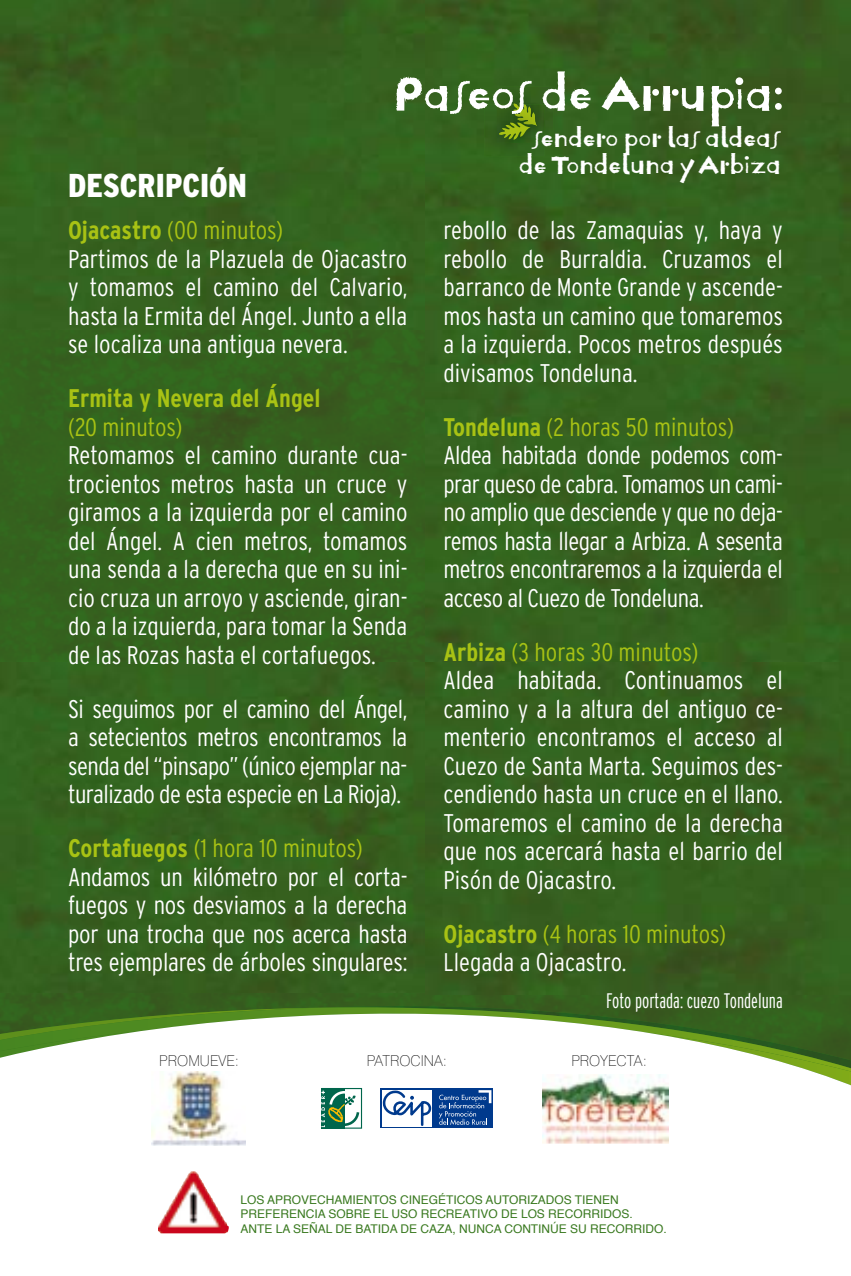
<style>
.page{position:relative;width:851px;height:1276px;background:#fff}
.page>*{position:absolute;margin:0;border:0;box-sizing:border-box;transform-origin:0 0}
.t1{font:61.5px "Farmhaus Not So Normal ITCTT";color:#fff}
.t2{font:900 condensed 33px "Interstate";color:#fff}
.t3{font:32.7px/27px "Farmhaus Not So Normal ITCTT";color:#fff;text-align:center}
.t4{font:300 condensed 25.5px/28.5px "Interstate";letter-spacing:-.005em;color:#fff}
.t5{font:700 condensed 25.5px "Interstate";color:#a8c214}
.t6{font:300 condensed 25.5px "Interstate";color:#a8c214}
.t7{font:300 extra-condensed 21px "Interstate";color:#fff}
.t8{font:100 15px "Swiss 721 BT";color:#000}
.t9{font:12px/14.4px "Helvetica";color:#39791f}
.s1{font-weight:700;color:#a8c214}
.s2{color:#a8c214}
</style>
<div class="page">
<img style="left:0;top:0;width:850px;height:1001px">
<svg style="left:0;top:1001px;width:850px;height:233px"></svg>
<img style="left:158px;top:1171px;width:71px;height:62px">
<div style="left:321px;top:1088px;width:41px;height:40px;border:1px solid #00664c"></div>
<svg style="left:321px;top:1089px;width:40px;height:38px"></svg>
<div style="left:380px;top:1088px;width:113px;height:40px;background:#003a8d"></div>
<svg style="left:439px;top:1090px;width:52px;height:34px"></svg>
<svg style="left:382px;top:1090px;width:50px;height:37px"></svg>
<img style="left:152px;top:1071px;width:93px;height:75px">
<img style="left:497px;top:87px;width:56px;height:56px">
<img style="left:484px;top:104px;width:60px;height:52px">
<img style="left:497px;top:104px;width:47px;height:39px">
<svg style="left:499px;top:103px;width:38px;height:37px"></svg>
<img style="left:542px;top:1074px;width:126px;height:69px">
<p class="t2" style="left:68px;top:167px;width:180px">DESCRIPCIÓN</p>
<h1 class="t1" style="left:391px;top:59px;width:393px">Paseos de Arrupia:</h1>
<p class="t3" style="left:519px;top:125px;width:263px">sendero por las aldeas de Tondeluna y Arbiza</p>
<p class="t4" style="left:68px;top:216px;width:341px"><span class="s1">Ojacastro</span> <span class="s2">(00 minutos)<br></span>Partimos de la Plazuela de Ojacastro y tomamos el camino del Calvario, hasta la Ermita del Ángel. Junto a ella se localiza una antigua nevera.</p>
<p class="t5" style="left:68px;top:384px;width:254px">Ermita y Nevera del Ángel</p>
<p class="t6" style="left:68px;top:412px;width:116px">(20 minutos)</p>
<p class="t4" style="left:68px;top:441px;width:341px;text-align:justify">Retomamos el camino durante cua&shy;trocientos metros hasta un cruce y giramos a la izquierda por el camino del Ángel. A cien metros, tomamos una senda a la derecha que en su ini&shy;cio cruza un arroyo y asciende, giran&shy;do a la izquierda, para tomar la Senda de las Rozas hasta el cortafuegos.</p>
<p class="t4" style="left:68px;top:694px;width:341px;text-align:justify">Si seguimos por el camino del Ángel, a setecientos metros encontramos la senda del “pinsapo” (único ejemplar na&shy;turalizado de esta especie en La Rioja).</p>
<p class="t4" style="left:68px;top:834px;width:341px"><span class="s1">Cortafuegos</span> <span class="s2">(1 hora 10 minutos)<br></span>Andamos un kilómetro por el corta&shy;fuegos y nos desviamos a la derecha por una trocha que nos acerca hasta tres ejemplares de árboles singulares:</p>
<p class="t4" style="left:443px;top:216px;width:341px;text-align:justify">rebollo de las Zamaquias y, haya y rebollo de Burraldia. Cruzamos el barranco de Monte Grande y ascende&shy;mos hasta un camino que tomaremos a la izquierda. Pocos metros después divisamos Tondeluna.</p>
<p class="t4" style="left:443px;top:412px;width:341px"><span class="s1">Tondeluna</span> <span class="s2">(2 horas 50 minutos)<br></span>Aldea habitada donde podemos com&shy;prar queso de cabra. Tomamos un cami&shy;no amplio que desciende y que no deja&shy;remos hasta llegar a Arbiza. A sesenta metros encontraremos a la izquierda el acceso al Cuezo de Tondeluna.</p>
<p class="t4" style="left:443px;top:637px;width:341px"><span class="s1">Arbiza</span> <span class="s2">(3 horas 30 minutos)<br></span>Aldea habitada. Continuamos el camino y a la altura del antiguo ce&shy;menterio encontramos el acceso al<br>Cuezo de Santa Marta. Seguimos des&shy;cendiendo hasta un cruce en el llano.<br>Tomaremos el camino de la derecha que nos acercará hasta el barrio del<br>Pisón de Ojacastro.</p>
<p class="t4" style="left:443px;top:919px;width:284px"><span class="s1">Ojacastro</span> <span class="s2">(4 horas 10 minutos)<br></span>Llegada a Ojacastro.</p>
<p class="t7" style="left:606px;top:988px;width:178px">Foto portada: cuezo Tondeluna</p>
<p class="t8" style="left:159px;top:1051px;width:81px">PROMUEVE:</p>
<p class="t8" style="left:367px;top:1051px;width:82px">PATROCINA:</p>
<p class="t8" style="left:571px;top:1051px;width:77px">PROYECTA:</p>
<p class="t9" style="left:240px;top:1193px;width:427px">LOS APROVECHAMIENTOS CINEGÉTICOS AUTORIZADOS TIENEN<br>PREFERENCIA SOBRE EL USO RECREATIVO DE LOS RECORRIDOS.<br>ANTE LA SEÑAL DE BATIDA DE CAZA, NUNCA CONTINÚE SU RECORRIDO.</p>
</div>
